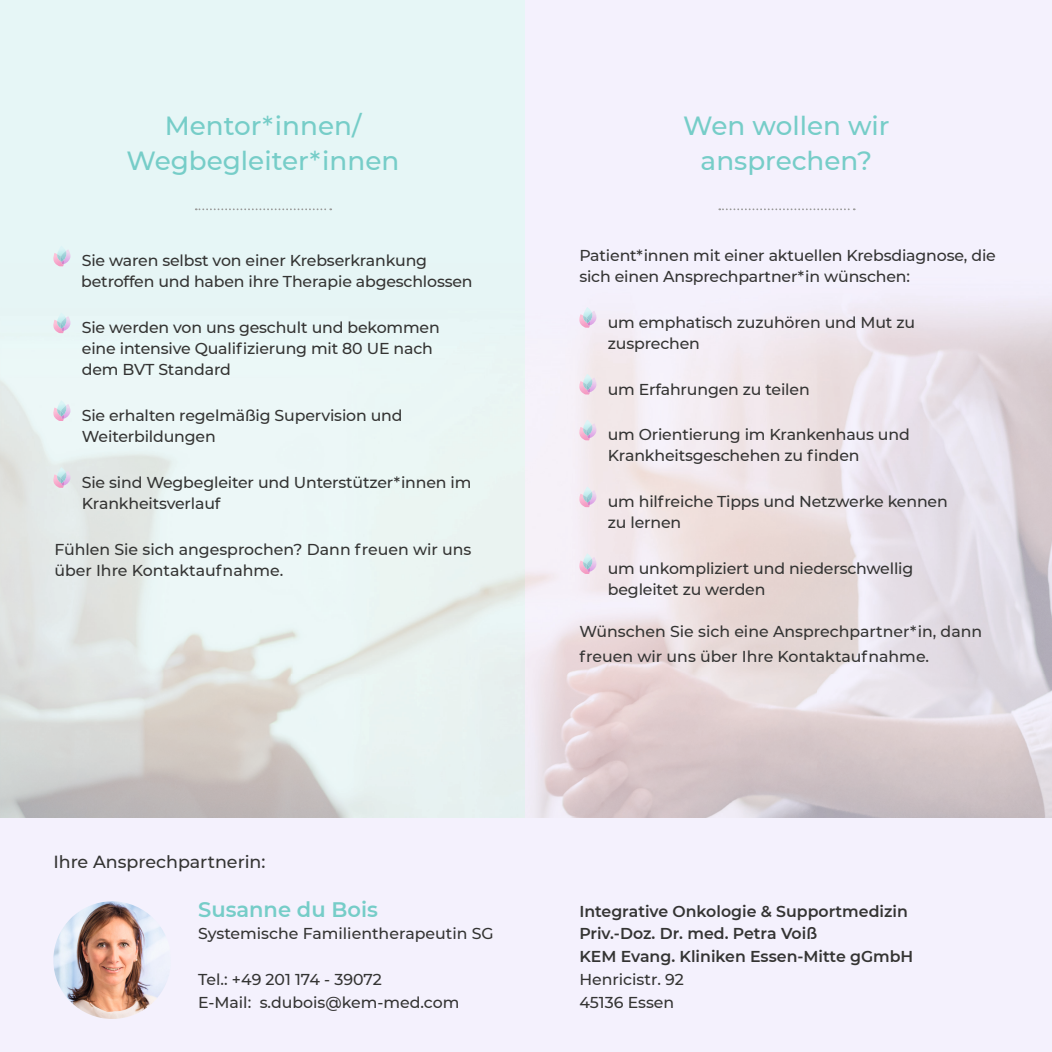
<style>
.page{position:relative;width:1052px;height:1052px;background:#fff}
.page>*{position:absolute;margin:0;border:0;box-sizing:border-box;transform-origin:0 0}
.t1{font:500 26.25px/35px "Montserrat";color:#76cdc8;text-align:center}
.t2{font:600 21px "Montserrat";color:#76cdc8}
.t3{font:500 17.5px "Montserrat";color:#343433}
.t4{font:500 15.75px/21px "Montserrat";letter-spacing:-.01em;color:#343433}
.t5{font:600 15.75px/22.8px "Montserrat";color:#343433}
</style>
<div class="page">
<div style="left:0;top:0;width:526px;height:1052px;background:#e6f6f6"></div>
<div style="left:526px;top:0;width:526px;height:1052px;background:#f4f1fd"></div>
<img style="left:0;top:264px;width:1052px;height:555px">
<div style="left:0;top:819px;width:1052px;height:233px;background:#f4f1fd"></div>
<svg style="left:719px;top:208px;width:135px;height:2px"></svg>
<svg style="left:196px;top:208px;width:135px;height:2px"></svg>
<svg style="left:52px;top:249px;width:18px;height:17px"></svg>
<svg style="left:52px;top:312px;width:18px;height:21px"></svg>
<svg style="left:52px;top:400px;width:18px;height:21px"></svg>
<svg style="left:52px;top:467px;width:18px;height:21px"></svg>
<svg style="left:579px;top:307px;width:19px;height:21px"></svg>
<svg style="left:579px;top:374px;width:19px;height:20px"></svg>
<svg style="left:579px;top:420px;width:19px;height:20px"></svg>
<svg style="left:579px;top:486px;width:19px;height:21px"></svg>
<svg style="left:579px;top:553px;width:19px;height:21px"></svg>
<img style="left:53px;top:901px;width:118px;height:118px;border-radius:59px">
<h1 class="t1" style="left:127px;top:107px;width:274px">Mentor*innen/<br>Wegbegleiter*innen</h1>
<p class="t4" style="left:81px;top:250px;width:393px">Sie waren selbst von einer Krebserkrankung betroffen und haben ihre Therapie abgeschlossen</p>
<p class="t4" style="left:82px;top:316px;width:360px">Sie werden von uns geschult und bekommen eine intensive Qualifizierung mit 80 UE nach dem BVT Standard</p>
<p class="t4" style="left:82px;top:404px;width:322px">Sie erhalten regelmäßig Supervision und<br>Weiterbildungen</p>
<p class="t4" style="left:82px;top:471px;width:391px">Sie sind Wegbegleiter und Unterstützer*innen im<br>Krankheitsverlauf</p>
<p class="t4" style="left:54px;top:538px;width:419px">Fühlen Sie sich angesprochen? Dann freuen wir uns über Ihre Kontaktaufnahme.</p>
<p class="t3" style="left:53px;top:849px;width:214px">Ihre Ansprechpartnerin:</p>
<h2 class="t2" style="left:198px;top:894px;width:181px">Susanne du Bois</h2>
<p class="t4" style="left:198px;top:922px;width:297px">Systemische Familientherapeutin SG</p>
<p class="t4" style="left:198px;top:967px;width:263px;line-height:22.8px">Tel.: +49 201 174 - 39072<br>E-Mail: s.dubois@kem-med.com</p>
<h1 class="t1" style="left:683px;top:107px;width:208px">Wen wollen wir ansprechen?</h1>
<p class="t4" style="left:579px;top:244px;width:418px">Patient*innen mit einer aktuellen Krebsdiagnose, die sich einen Ansprechpartner*in wünschen:</p>
<p class="t4" style="left:608px;top:311px;width:309px">um emphatisch zuzuhören und Mut zu zusprechen</p>
<p class="t4" style="left:608px;top:378px;width:203px">um Erfahrungen zu teilen</p>
<p class="t4" style="left:608px;top:423px;width:303px">um Orientierung im Krankenhaus und<br>Krankheitsgeschehen zu finden</p>
<p class="t4" style="left:608px;top:490px;width:342px">um hilfreiche Tipps und Netzwerke kennen zu lernen</p>
<p class="t4" style="left:608px;top:557px;width:307px">um unkompliziert und niederschwellig begleitet zu werden</p>
<p class="t4" style="left:579px;top:618px;width:404px;line-height:25.2px">Wünschen Sie sich eine Ansprechpartner*in, dann freuen wir uns über Ihre Kontaktaufnahme.</p>
<p class="t5" style="left:579px;top:899px;width:335px">Integrative Onkologie &amp; Supportmedizin<br>Priv.-Doz. Dr. med. Petra Voiß<br>KEM Evang. Kliniken Essen-Mitte gGmbH</p>
<p class="t4" style="left:579px;top:967px;width:106px;line-height:22.8px">Henricistr. 92<br>45136 Essen</p>
</div>
